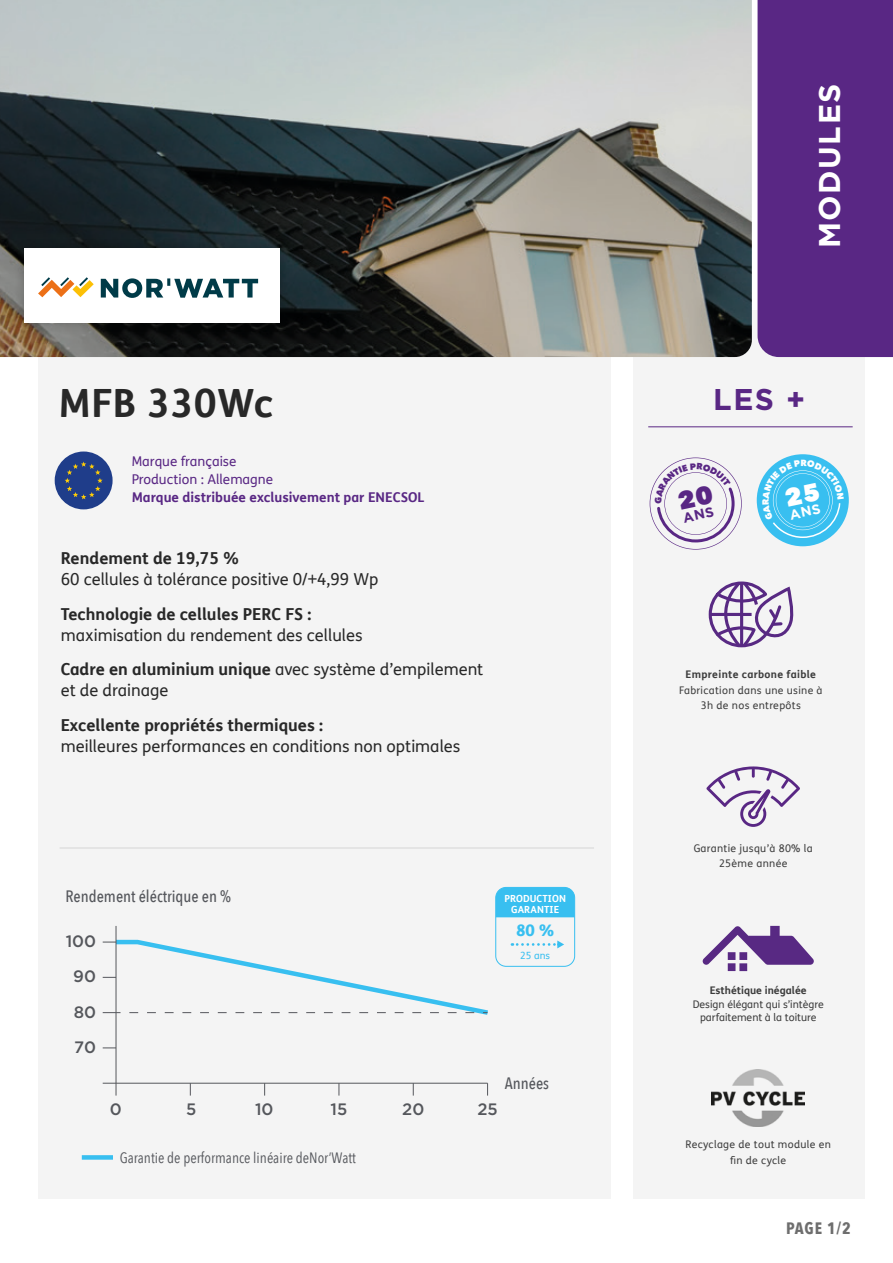
<style>
.page{position:relative;width:893px;height:1263px;background:#fff}
.page>*{position:absolute;margin:0;border:0;box-sizing:border-box;transform-origin:0 0}
.t1{font:700 39px "FS Me Pro";letter-spacing:.01em;color:#282828}
.t2{font:700 33px "Gotham HTF";letter-spacing:.05em;color:#fff}
.t3{font:700 30px "Gotham HTF";letter-spacing:.05em;color:#fff}
.t4{font:700 30px "Gotham HTF";color:#592784}
.t5{font:16.5px/34.5px "FS Me Pro";color:#282828}
.t6{font:700 16.5px "FS Me Pro";color:#282828}
.t7{font:500 16.5px "Avenir Next Condensed";color:#55575c}
.t8{font:500 16.5px "Gotham HTF";color:#55575c}
.t9{font:700 16.5px "Avenir Next Condensed";color:#6e6e6e}
.t10{font:800 15.9px "FS Me Pro";color:#38bff0}
.t11{font:15px "Avenir Next Condensed";color:#55575c}
.t12{font:700 13.5px "FS Me Pro";color:#592784}
.t13{font:13.5px/18px "FS Me Pro";color:#592784}
.t14{font:10.5px/15.5px "FS Me Pro";letter-spacing:.03em;color:#3d3d3d;text-align:center}
.t15{font:10.5px/13.5px "FS Me Pro";color:#3d3d3d;text-align:center}
.t16{font:700 10.5px "FS Me Pro";letter-spacing:.02em;color:#3d3d3d}
.t17{font:700 10.5px "FS Me Pro";color:#3d3d3d}
.t18{font:9.9px "FS Me Pro";color:#38bff0}
.t19{font:700 9.75px/11.4px "FS Me Pro";letter-spacing:.01em;color:#fff;text-align:center}
.s1{font-weight:700}
</style>
<div class="page">
<div style="left:38px;top:311px;width:572px;height:888px;background:#f4f4f4"></div>
<div style="left:633px;top:311px;width:231px;height:888px;background:#f4f4f4"></div>
<hr style="left:648px;top:426px;width:205px;height:1px;background:#592784">
<hr style="left:60px;top:847px;width:534px;height:2px;background:#dfdfdf">
<svg style="left:706px;top:766px;width:94px;height:61px"></svg>
<div style="left:82px;top:1155px;width:31px;height:5px;background:#38bff0"></div>
<svg style="left:703px;top:926px;width:111px;height:45px"></svg>
<img style="left:0;top:0;width:752px;height:357px">
<div style="left:758px;top:0;width:135px;height:357px;background:#592784"></div>
<img style="left:11px;top:234px;width:284px;height:102px">
<div style="left:24px;top:248px;width:256px;height:74px;background:#fff"></div>
<svg style="left:101px;top:278px;width:157px;height:20px"></svg>
<svg style="left:38px;top:277px;width:56px;height:20px"></svg>
<img style="left:712px;top:1070px;width:93px;height:56px">
<div style="left:757px;top:454px;width:92px;height:92px;background:#38bff0;border-radius:50%"></div>
<hr style="left:116px;top:926px;width:1px;height:157px;background:#55575c">
<hr style="left:116px;top:1083px;width:372px;height:1px;background:#55575c">
<svg style="left:103px;top:1047px;width:13px;height:1px"></svg>
<svg style="left:103px;top:1083px;width:14px;height:12px"></svg>
<svg style="left:190px;top:1083px;width:1px;height:12px"></svg>
<svg style="left:264px;top:1083px;width:1px;height:12px"></svg>
<svg style="left:339px;top:1083px;width:1px;height:12px"></svg>
<svg style="left:413px;top:1083px;width:1px;height:12px"></svg>
<svg style="left:487px;top:1083px;width:1px;height:12px"></svg>
<svg style="left:103px;top:937px;width:385px;height:81px"></svg>
<svg style="left:512px;top:940px;width:52px;height:8px"></svg>
<div style="left:495px;top:887px;width:80px;height:80px;border:1px solid #38bff0;border-radius:10px"></div>
<div style="left:496px;top:887px;width:79px;height:30px;background:#38bff0"></div>
<svg style="left:708px;top:581px;width:86px;height:67px"></svg>
<div style="left:55px;top:451px;width:58px;height:58px;background:#1f3d8a;border-radius:50%"></div>
<svg style="left:65px;top:462px;width:38px;height:37px"></svg>
<svg style="left:650px;top:457px;width:92px;height:93px"></svg>
<svg style="left:762px;top:460px;width:82px;height:79px"></svg>
<h3 class="t3" style="left:812px;top:248px;width:166px;rotate:-90deg">MODULES</h3>
<h2 class="t2" style="left:805px;top:274px;width:183px;rotate:-90deg">MODULES</h2>
<h1 class="t1" style="left:59px;top:373px;width:216px">MFB 330Wc</h1>
<h3 class="t4" style="left:713px;top:382px;width:94px">LES +</h3>
<p class="t13" style="left:132px;top:452px;width:143px">Marque française<br>Production : Allemagne</p>
<p class="t12" style="left:132px;top:487px;width:294px">Marque distribuée exclusivement par ENECSOL</p>
<p class="t6" style="left:61px;top:546px;width:180px">Rendement de 19,75 %</p>
<p class="t5" style="left:61px;top:562px;width:319px">60 cellules à tolérance positive 0/+4,99 Wp</p>
<p class="t6" style="left:61px;top:601px;width:252px">Technologie de cellules PERC FS :</p>
<p class="t5" style="left:61px;top:617px;width:424px">maximisation du rendement des cellules<br><span class="s1">Cadre en aluminium unique</span> avec système d’empilement</p>
<p class="t5" style="left:61px;top:673px;width:109px">et de drainage</p>
<p class="t6" style="left:61px;top:712px;width:264px">Excellente propriétés thermiques :</p>
<p class="t5" style="left:61px;top:728px;width:401px">meilleures performances en conditions non optimales</p>
<p class="t7" style="left:66px;top:887px;width:167px">Rendement éléctrique en %</p>
<p class="t8" style="left:66px;top:932px;width:32px">100</p>
<p class="t8" style="left:73px;top:967px;width:24px">90</p>
<p class="t8" style="left:74px;top:1002px;width:24px">80</p>
<p class="t8" style="left:74px;top:1037px;width:24px">70</p>
<p class="t19" style="left:504px;top:892px;width:63px">PRODUCTION<br>GARANTIE</p>
<p class="t10" style="left:516px;top:918px;width:40px">80 %</p>
<p class="t18" style="left:520px;top:949px;width:31px">25 ans</p>
<p class="t8" style="left:110px;top:1100px;width:13px">0</p>
<p class="t8" style="left:186px;top:1100px;width:12px">5</p>
<p class="t8" style="left:255px;top:1100px;width:20px">10</p>
<p class="t8" style="left:331px;top:1100px;width:18px">15</p>
<p class="t8" style="left:402px;top:1100px;width:24px">20</p>
<p class="t8" style="left:477px;top:1100px;width:22px">25</p>
<p class="t7" style="left:505px;top:1073px;width:46px">Années</p>
<p class="t11" style="left:120px;top:1145px;width:238px">Garantie de performance linéaire deNor’Watt</p>
<p class="t16" style="left:686px;top:666px;width:132px">Empreinte carbone faible</p>
<p class="t14" style="left:679px;top:682px;width:145px">Fabrication dans une usine à<br>3h de nos entrepôts</p>
<p class="t14" style="left:694px;top:840px;width:121px">Garantie jusqu’à 80% la<br>25ème année</p>
<p class="t17" style="left:710px;top:982px;width:98px">Esthétique inégalée</p>
<p class="t15" style="left:693px;top:997px;width:132px">Design élégant qui s’intègre parfaitement à la toiture</p>
<p class="t14" style="left:685px;top:1137px;width:147px">Recyclage de tout module en fin de cycle</p>
<p class="t9" style="left:786px;top:1218px;width:66px">PAGE 1/2</p>
</div>
